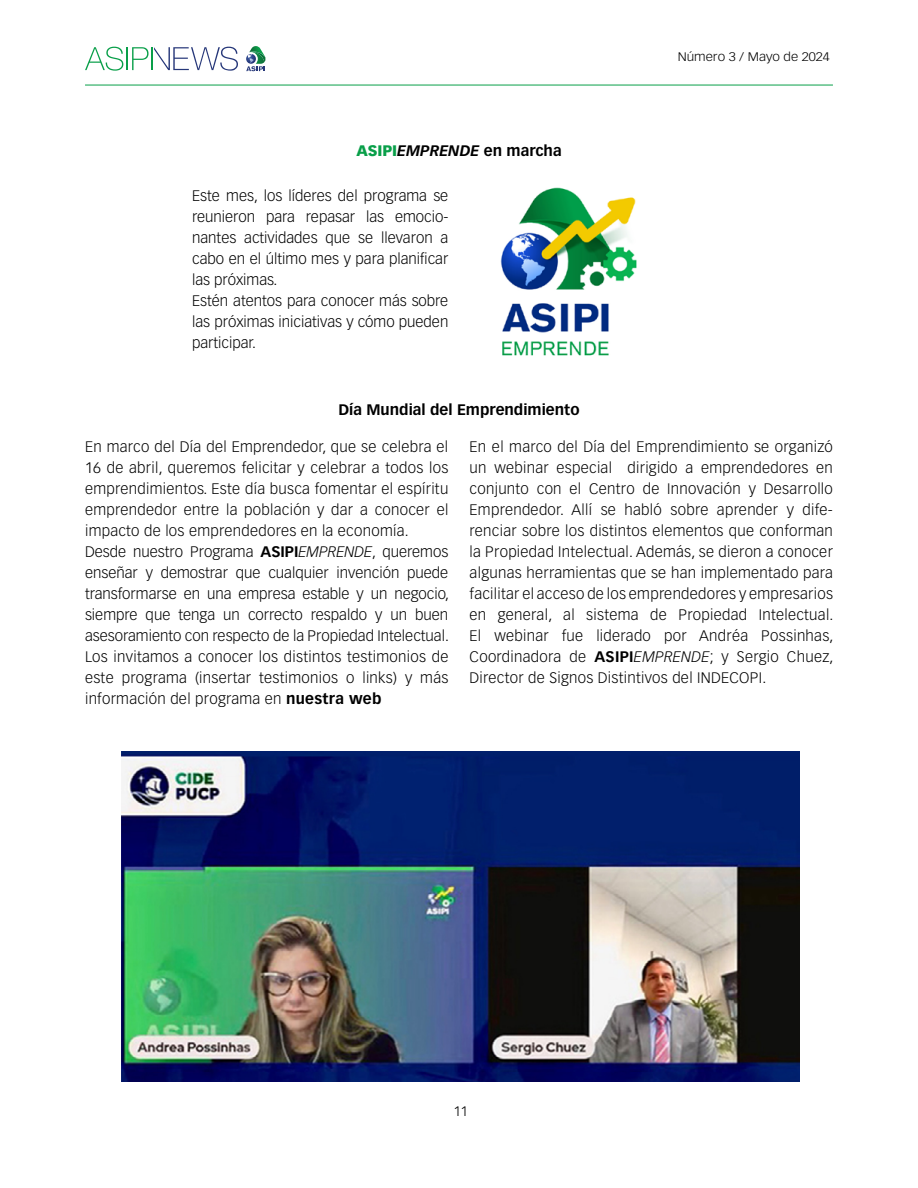
<style>
.page{position:relative;width:918px;height:1188px;background:#fff}
.page>*{position:absolute;margin:0;border:0;box-sizing:border-box;transform-origin:0 0}
.t1{font:300 15px/21px "Vectora LH";color:#000}
.t2{font:300 15px/21px "Vectora LH";letter-spacing:.02em;color:#000}
.t3{font:700 15px "Vectora LH";color:#000}
.t4{font:italic 700 15px "Vectora LH";color:#000}
.t5{font:300 13.5px "Vectora LH";color:#000}
.t6{font:300 12.15px "Vectora LH";color:#000;scale:1.11 1}
.s1{font-weight:900;font-style:normal;color:#099f49}
.s2{font-style:normal}
.s3{font-weight:700}
.s4{font-style:italic}
</style>
<div class="page">
<svg style="left:85px;top:47px;width:153px;height:24px"></svg>
<svg style="left:246px;top:46px;width:20px;height:25px"></svg>
<hr style="left:85px;top:85px;width:748px;height:1px;background:#099f49">
<img style="left:122px;top:751px;width:678px;height:331px">
<img style="left:500px;top:187px;width:137px;height:169px">
<p class="t4" style="left:356px;top:142px;width:207px"><span class="s1">ASIPI</span>EMPRENDE <span class="s2">en marcha</span></p>
<p class="t1" style="left:192px;top:186px;width:258px">Este mes, los líderes del programa se reunieron para repasar las emocio&shy;nantes actividades que se llevaron a cabo en el último mes y para planificar las próximas.<br>Estén atentos para conocer más sobre las próximas iniciativas y cómo pueden participar.</p>
<p class="t3" style="left:338px;top:401px;width:243px">Día Mundial del Emprendimiento</p>
<p class="t6" style="left:678px;top:50px;width:139px">Número 3 / Mayo de 2024</p>
<p class="t2" style="left:85px;top:436px;width:365px">En marco del Día del Emprendedor, que se celebra el 16 de abril, queremos felicitar y celebrar a todos los emprendimientos. Este día busca fomentar el espíritu emprendedor entre la población y dar a conocer el impacto de los emprendedores en la economía.<br>Desde nuestro Programa <span class="s3">ASIPI</span><span class="s4">EMPRENDE</span>, queremos enseñar y demostrar que cualquier invención puede transformarse en una empresa estable y un negocio, siempre que tenga un correcto respaldo y un buen asesoramiento con respecto de la Propiedad Intelectual.<br>Los invitamos a conocer los distintos testimonios de este programa (insertar testimonios o links) y más información del programa en <span class="s3">nuestra web</span></p>
<p class="t1" style="left:470px;top:436px;width:365px;text-align:justify">En el marco del Día del Emprendimiento se organizó un webinar especial dirigido a emprendedores en conjunto con el Centro de Innovación y Desarrollo Emprendedor. Allí se habló sobre aprender y dife&shy;renciar sobre los distintos elementos que conforman la Propiedad Intelectual. Además, se dieron a conocer algunas herramientas que se han implementado para facilitar el acceso de los emprendedores y empresarios en general, al sistema de Propiedad Intelectual.<br>El webinar fue liderado por Andréa Possinhas, Coordinadora de <span class="s3">ASIPI</span><span class="s4">EMPRENDE</span>; y Sergio Chuez, Director de Signos Distintivos del INDECOPI.</p>
<p class="t5" style="left:454px;top:1103px;width:16px">11</p>
</div>
